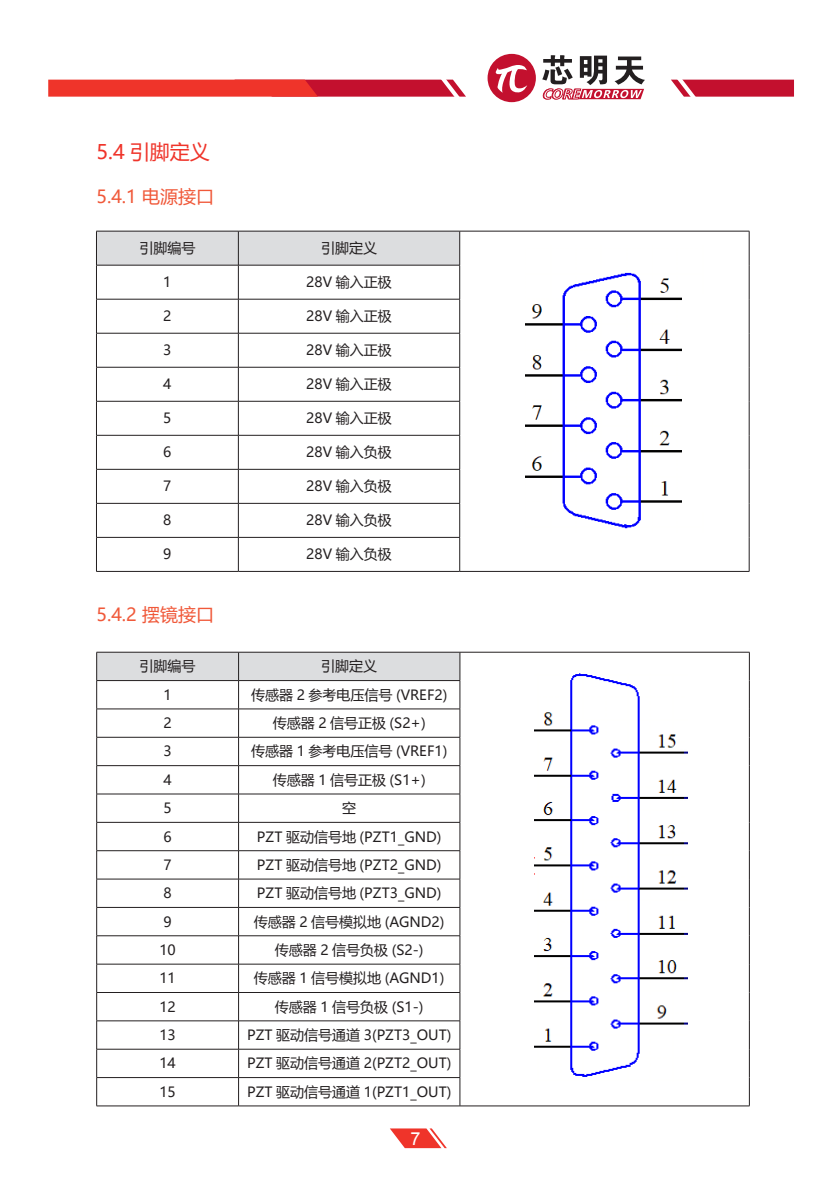
<style>
.page{position:relative;width:840px;height:1191px;background:#fff}
.page>*{position:absolute;margin:0;border:0;box-sizing:border-box;transform-origin:0 0}
.二级标题{font:20px "Microsoft Ya Hei";color:#ef342a}
.三级标题{font:18px "Microsoft Ya Hei";color:#f0593a}
.t1{font:18px "Arial";color:#fff}
.表格内文第三列{font:14px "Microsoft Ya Hei";color:#231f20}
</style>
<div class="page">
<div style="left:487px;top:54px;width:48px;height:48px;background:#c3102e;border-radius:50%"></div>
<svg style="left:495px;top:65px;width:32px;height:28px"></svg>
<svg style="left:542px;top:55px;width:102px;height:45px"></svg>
<svg style="left:671px;top:79px;width:122px;height:18px;background:#cb324b"></svg>
<svg style="left:390px;top:1128px;width:56px;height:20px"></svg>
<svg style="left:48px;top:79px;width:418px;height:18px;background:#e1373b"></svg>
<div style="left:97px;top:232px;width:362px;height:33px;background:#dcdddf"></div>
<hr style="left:96px;top:231px;width:142px;height:1px;background:#231f20">
<hr style="left:96px;top:231px;width:1px;height:34px;background:#231f20">
<hr style="left:238px;top:231px;width:221px;height:1px;background:#231f20">
<hr style="left:238px;top:231px;width:1px;height:34px;background:#231f20">
<hr style="left:459px;top:231px;width:290px;height:1px;background:#231f20">
<hr style="left:459px;top:231px;width:1px;height:34px;background:#231f20">
<hr style="left:748px;top:231px;width:1px;height:34px;background:#231f20">
<hr style="left:96px;top:265px;width:142px;height:1px;background:#231f20">
<hr style="left:96px;top:265px;width:1px;height:34px;background:#231f20">
<hr style="left:238px;top:265px;width:221px;height:1px;background:#231f20">
<hr style="left:238px;top:265px;width:1px;height:34px;background:#231f20">
<hr style="left:459px;top:265px;width:1px;height:34px;background:#231f20">
<hr style="left:748px;top:265px;width:1px;height:34px;background:#231f20">
<hr style="left:96px;top:299px;width:142px;height:1px;background:#231f20">
<hr style="left:96px;top:299px;width:1px;height:34px;background:#231f20">
<hr style="left:238px;top:299px;width:221px;height:1px;background:#231f20">
<hr style="left:238px;top:299px;width:1px;height:34px;background:#231f20">
<hr style="left:459px;top:299px;width:1px;height:34px;background:#231f20">
<hr style="left:748px;top:299px;width:1px;height:34px;background:#231f20">
<hr style="left:96px;top:333px;width:142px;height:1px;background:#231f20">
<hr style="left:96px;top:333px;width:1px;height:34px;background:#231f20">
<hr style="left:238px;top:333px;width:221px;height:1px;background:#231f20">
<hr style="left:238px;top:333px;width:1px;height:34px;background:#231f20">
<hr style="left:459px;top:333px;width:1px;height:34px;background:#231f20">
<hr style="left:748px;top:333px;width:1px;height:34px;background:#231f20">
<hr style="left:96px;top:367px;width:142px;height:1px;background:#231f20">
<hr style="left:96px;top:367px;width:1px;height:34px;background:#231f20">
<hr style="left:238px;top:367px;width:221px;height:1px;background:#231f20">
<hr style="left:238px;top:367px;width:1px;height:34px;background:#231f20">
<hr style="left:459px;top:367px;width:1px;height:34px;background:#231f20">
<hr style="left:748px;top:367px;width:1px;height:34px;background:#231f20">
<hr style="left:96px;top:401px;width:142px;height:1px;background:#231f20">
<hr style="left:96px;top:401px;width:1px;height:34px;background:#231f20">
<hr style="left:238px;top:401px;width:221px;height:1px;background:#231f20">
<hr style="left:238px;top:401px;width:1px;height:34px;background:#231f20">
<hr style="left:459px;top:401px;width:1px;height:34px;background:#231f20">
<hr style="left:748px;top:401px;width:1px;height:34px;background:#231f20">
<hr style="left:96px;top:435px;width:142px;height:1px;background:#231f20">
<hr style="left:96px;top:435px;width:1px;height:34px;background:#231f20">
<hr style="left:238px;top:435px;width:221px;height:1px;background:#231f20">
<hr style="left:238px;top:435px;width:1px;height:34px;background:#231f20">
<hr style="left:459px;top:435px;width:1px;height:34px;background:#231f20">
<hr style="left:748px;top:435px;width:1px;height:34px;background:#231f20">
<hr style="left:96px;top:469px;width:142px;height:1px;background:#231f20">
<hr style="left:96px;top:469px;width:1px;height:34px;background:#231f20">
<hr style="left:238px;top:469px;width:221px;height:1px;background:#231f20">
<hr style="left:238px;top:469px;width:1px;height:34px;background:#231f20">
<hr style="left:459px;top:469px;width:1px;height:34px;background:#231f20">
<hr style="left:748px;top:469px;width:1px;height:34px;background:#231f20">
<hr style="left:96px;top:503px;width:142px;height:1px;background:#231f20">
<hr style="left:96px;top:503px;width:1px;height:34px;background:#231f20">
<hr style="left:238px;top:503px;width:221px;height:1px;background:#231f20">
<hr style="left:238px;top:503px;width:1px;height:34px;background:#231f20">
<hr style="left:459px;top:503px;width:1px;height:34px;background:#231f20">
<hr style="left:748px;top:503px;width:1px;height:34px;background:#231f20">
<hr style="left:96px;top:537px;width:142px;height:1px;background:#231f20">
<hr style="left:96px;top:537px;width:1px;height:34px;background:#231f20">
<hr style="left:238px;top:537px;width:221px;height:1px;background:#231f20">
<hr style="left:238px;top:537px;width:1px;height:34px;background:#231f20">
<hr style="left:459px;top:537px;width:1px;height:34px;background:#231f20">
<hr style="left:748px;top:537px;width:1px;height:34px;background:#231f20">
<hr style="left:96px;top:571px;width:142px;height:1px;background:#231f20">
<hr style="left:238px;top:571px;width:221px;height:1px;background:#231f20">
<hr style="left:459px;top:571px;width:290px;height:1px;background:#231f20">
<hr style="left:459px;top:652px;width:290px;height:1px;background:#231f20">
<svg style="left:96px;top:652px;width:364px;height:453px"></svg>
<svg style="left:748px;top:652px;width:1px;height:453px"></svg>
<hr style="left:96px;top:1105px;width:142px;height:1px;background:#231f20">
<hr style="left:238px;top:1105px;width:221px;height:1px;background:#231f20">
<hr style="left:459px;top:1105px;width:290px;height:1px;background:#231f20">
<img style="left:534px;top:673px;width:153px;height:404px">
<img style="left:525px;top:272px;width:157px;height:257px">
<p class="二级标题" style="left:96px;top:138px;width:115px">5.4 引脚定义</p>
<p class="三级标题" style="left:96px;top:184px;width:119px">5.4.1 电源接口</p>
<p class="表格内文第三列" style="left:139px;top:239px;width:57px">引脚编号</p>
<p class="表格内文第三列" style="left:321px;top:239px;width:57px">引脚定义</p>
<p class="表格内文第三列" style="left:163px;top:273px;width:10px">1</p>
<p class="表格内文第三列" style="left:306px;top:273px;width:87px">28V 输入正极</p>
<p class="表格内文第三列" style="left:163px;top:307px;width:10px">2</p>
<p class="表格内文第三列" style="left:306px;top:307px;width:87px">28V 输入正极</p>
<p class="表格内文第三列" style="left:163px;top:341px;width:10px">3</p>
<p class="表格内文第三列" style="left:306px;top:341px;width:87px">28V 输入正极</p>
<p class="表格内文第三列" style="left:163px;top:375px;width:10px">4</p>
<p class="表格内文第三列" style="left:306px;top:375px;width:87px">28V 输入正极</p>
<p class="表格内文第三列" style="left:163px;top:409px;width:10px">5</p>
<p class="表格内文第三列" style="left:306px;top:409px;width:87px">28V 输入正极</p>
<p class="表格内文第三列" style="left:163px;top:443px;width:10px">6</p>
<p class="表格内文第三列" style="left:306px;top:443px;width:87px">28V 输入负极</p>
<p class="表格内文第三列" style="left:163px;top:477px;width:10px">7</p>
<p class="表格内文第三列" style="left:306px;top:477px;width:87px">28V 输入负极</p>
<p class="表格内文第三列" style="left:163px;top:511px;width:10px">8</p>
<p class="表格内文第三列" style="left:306px;top:511px;width:87px">28V 输入负极</p>
<p class="表格内文第三列" style="left:163px;top:545px;width:10px">9</p>
<p class="表格内文第三列" style="left:306px;top:545px;width:87px">28V 输入负极</p>
<p class="三级标题" style="left:96px;top:602px;width:119px">5.4.2 摆镜接口</p>
<p class="表格内文第三列" style="left:139px;top:657px;width:57px">引脚编号</p>
<p class="表格内文第三列" style="left:321px;top:657px;width:57px">引脚定义</p>
<p class="表格内文第三列" style="left:163px;top:685px;width:10px">1</p>
<p class="表格内文第三列" style="left:251px;top:685px;width:198px">传感器 2 参考电压信号 (VREF2)</p>
<p class="表格内文第三列" style="left:163px;top:713px;width:10px">2</p>
<p class="表格内文第三列" style="left:272px;top:713px;width:154px">传感器 2 信号正极 (S2+)</p>
<p class="表格内文第三列" style="left:163px;top:742px;width:10px">3</p>
<p class="表格内文第三列" style="left:251px;top:742px;width:198px">传感器 1 参考电压信号 (VREF1)</p>
<p class="表格内文第三列" style="left:163px;top:770px;width:10px">4</p>
<p class="表格内文第三列" style="left:272px;top:770px;width:154px">传感器 1 信号正极 (S1+)</p>
<p class="表格内文第三列" style="left:163px;top:798px;width:10px">5</p>
<p class="表格内文第三列" style="left:342px;top:798px;width:15px">空</p>
<p class="表格内文第三列" style="left:163px;top:827px;width:10px">6</p>
<p class="表格内文第三列" style="left:257px;top:827px;width:186px">PZT 驱动信号地 (PZT1_GND)</p>
<p class="表格内文第三列" style="left:163px;top:855px;width:10px">7</p>
<p class="表格内文第三列" style="left:257px;top:855px;width:186px">PZT 驱动信号地 (PZT2_GND)</p>
<p class="表格内文第三列" style="left:163px;top:883px;width:10px">8</p>
<p class="表格内文第三列" style="left:257px;top:883px;width:186px">PZT 驱动信号地 (PZT3_GND)</p>
<p class="表格内文第三列" style="left:163px;top:912px;width:10px">9</p>
<p class="表格内文第三列" style="left:254px;top:912px;width:192px">传感器 2 信号模拟地 (AGND2)</p>
<p class="表格内文第三列" style="left:159px;top:940px;width:18px">10</p>
<p class="表格内文第三列" style="left:275px;top:940px;width:150px">传感器 2 信号负极 (S2-)</p>
<p class="表格内文第三列" style="left:159px;top:968px;width:18px">11</p>
<p class="表格内文第三列" style="left:254px;top:968px;width:192px">传感器 1 信号模拟地 (AGND1)</p>
<p class="表格内文第三列" style="left:159px;top:997px;width:18px">12</p>
<p class="表格内文第三列" style="left:275px;top:997px;width:150px">传感器 1 信号负极 (S1-)</p>
<p class="表格内文第三列" style="left:159px;top:1025px;width:18px">13</p>
<p class="表格内文第三列" style="left:247px;top:1025px;width:206px">PZT 驱动信号通道 3(PZT3_OUT)</p>
<p class="表格内文第三列" style="left:159px;top:1053px;width:18px">14</p>
<p class="表格内文第三列" style="left:247px;top:1053px;width:206px">PZT 驱动信号通道 2(PZT2_OUT)</p>
<p class="表格内文第三列" style="left:159px;top:1082px;width:18px">15</p>
<p class="表格内文第三列" style="left:247px;top:1082px;width:206px">PZT 驱动信号通道 1(PZT1_OUT)</p>
<p class="t1" style="left:410px;top:1126px;width:12px">7</p>
</div>
